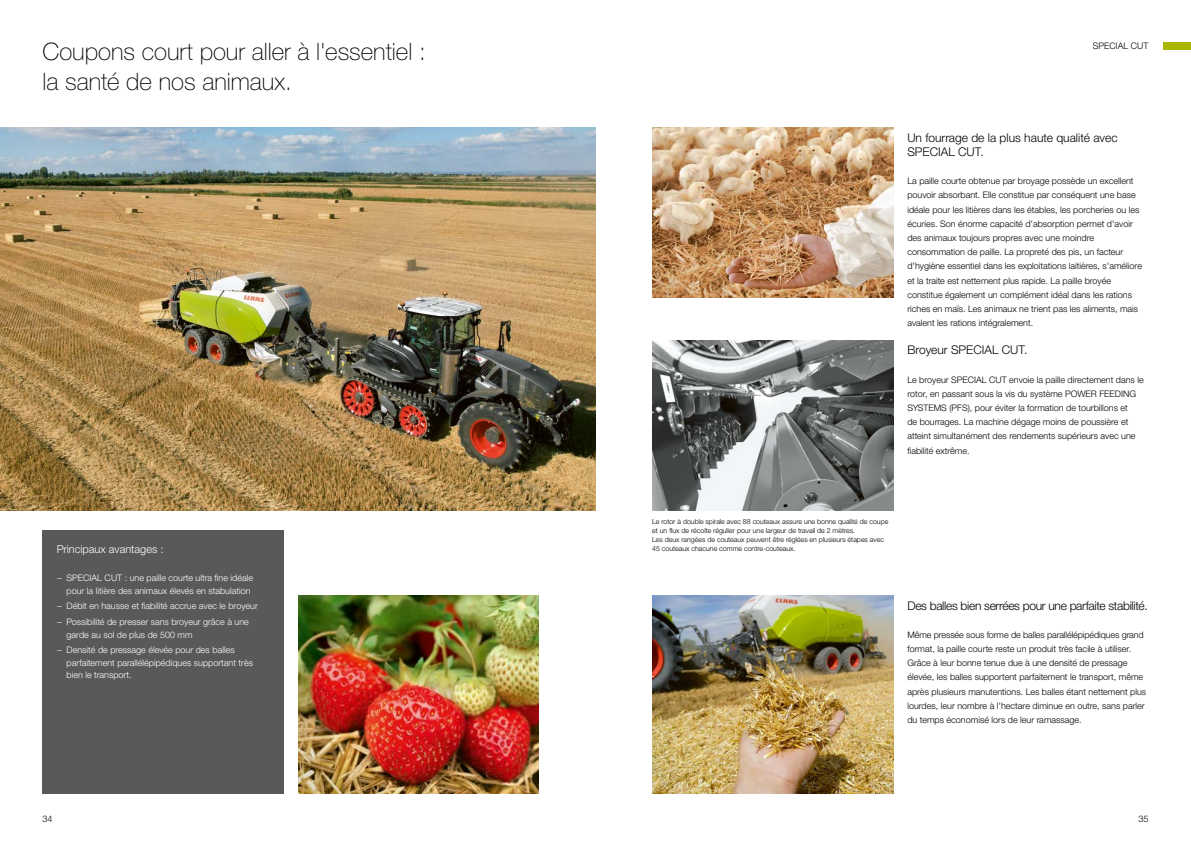
<style>
.page{position:relative;width:1191px;height:842px;background:#fff}
.page>*{position:absolute;margin:0;border:0;box-sizing:border-box;transform-origin:0 0}
.t1{font:100 24px/30px "CLAAS Helvetica Neue";color:#000}
.t2{font:300 12px/14.2px "CLAAS Helvetica Neue";color:#000}
.t3{font:300 12px "CLAAS Helvetica Neue";letter-spacing:-.025em;color:#000}
.t4{font:300 11px "CLAAS Helvetica Neue";color:#fff}
.t5{font:300 9px/14.2px "CLAAS Helvetica Neue";color:#000}
.t6{font:300 9px/12.4px "CLAAS Helvetica Neue";color:#fff}
.t7{font:300 7px/9px "CLAAS Helvetica Neue";color:#000}
</style>
<div class="page">
<div style="left:1162px;top:43px;width:29px;height:7px;background:#aab500"></div>
<img style="left:652px;top:128px;width:241px;height:170px">
<img style="left:652px;top:595px;width:241px;height:199px">
<img style="left:652px;top:340px;width:241px;height:170px">
<img style="left:298px;top:595px;width:241px;height:199px">
<img style="left:0;top:128px;width:595px;height:382px">
<div style="left:43px;top:531px;width:240px;height:263px;background:#595959"></div>
<h1 class="t1" style="left:43px;top:37px;width:385px">Coupons court pour aller à l'essentiel : la santé de nos animaux.</h1>
<p class="t4" style="left:57px;top:542px;width:108px">Principaux avantages :</p>
<p class="t6" style="left:57px;top:572px;width:198px;text-align:right">− SPECIAL CUT : une paille courte ultra fine idéale pour la litière des animaux élevés en stabulation</p>
<p class="t6" style="left:57px;top:598px;width:203px;line-height:15.8px">− Débit en hausse et fiabilité accrue avec le broyeur − Possibilité de presser sans broyeur grâce à une</p>
<p class="t6" style="left:57px;top:627px;width:179px;line-height:15.8px;text-indent:10px">garde au sol de plus de 500 mm<br>− Densité de pressage élevée pour des balles</p>
<p class="t6" style="left:67px;top:657px;width:188px">parfaitement parallélépipédiques supportant très bien le transport.</p>
<p class="t5" style="left:1093px;top:39px;width:57px">SPECIAL CUT</p>
<h2 class="t2" style="left:907px;top:131px;width:212px">Un fourrage de la plus haute qualité avec<br>SPECIAL CUT.</h2>
<p class="t5" style="left:907px;top:174px;width:236px">La paille courte obtenue par broyage possède un excellent pouvoir absorbant. Elle constitue par conséquent une base idéale pour les litières dans les étables, les porcheries ou les écuries. Son énorme capacité d'absorption permet d'avoir des animaux toujours propres avec une moindre consommation de paille. La propreté des pis, un facteur d'hygiène essentiel dans les exploitations laitières, s'améliore et la traite est nettement plus rapide. La paille broyée constitue également un complément idéal dans les rations riches en maïs. Les animaux ne trient pas les aliments, mais avalent les rations intégralement.</p>
<h2 class="t2" style="left:907px;top:343px;width:122px">Broyeur SPECIAL CUT.</h2>
<p class="t5" style="left:907px;top:373px;width:238px">Le broyeur SPECIAL CUT envoie la paille directement dans le rotor, en passant sous la vis du système POWER FEEDING SYSTEMS (PFS), pour éviter la formation de tourbillons et<br>de bourrages. La machine dégage moins de poussière et atteint simultanément des rendements supérieurs avec une fiabilité extrême.</p>
<p class="t7" style="left:652px;top:517px;width:238px">Le rotor à double spirale avec 88 couteaux assure une bonne qualité de coupe et un flux de récolte régulier pour une largeur de travail de 2 mètres.<br>Les deux rangées de couteaux peuvent être réglées en plusieurs étapes avec 45 couteaux chacune comme contre-couteaux.</p>
<h2 class="t3" style="left:907px;top:597px;width:242px">Des balles bien serrées pour une parfaite stabilité.</h2>
<p class="t5" style="left:907px;top:628px;width:240px">Même pressée sous forme de balles parallélépipédiques grand format, la paille courte reste un produit très facile à utiliser.<br>Grâce à leur bonne tenue due à une densité de pressage élevée, les balles supportent parfaitement le transport, même après plusieurs manutentions. Les balles étant nettement plus lourdes, leur nombre à l'hectare diminue en outre, sans parler du temps économisé lors de leur ramassage.</p>
<p class="t5" style="left:43px;top:812px;width:12px">34</p>
<p class="t5" style="left:1138px;top:812px;width:12px">35</p>
</div>
